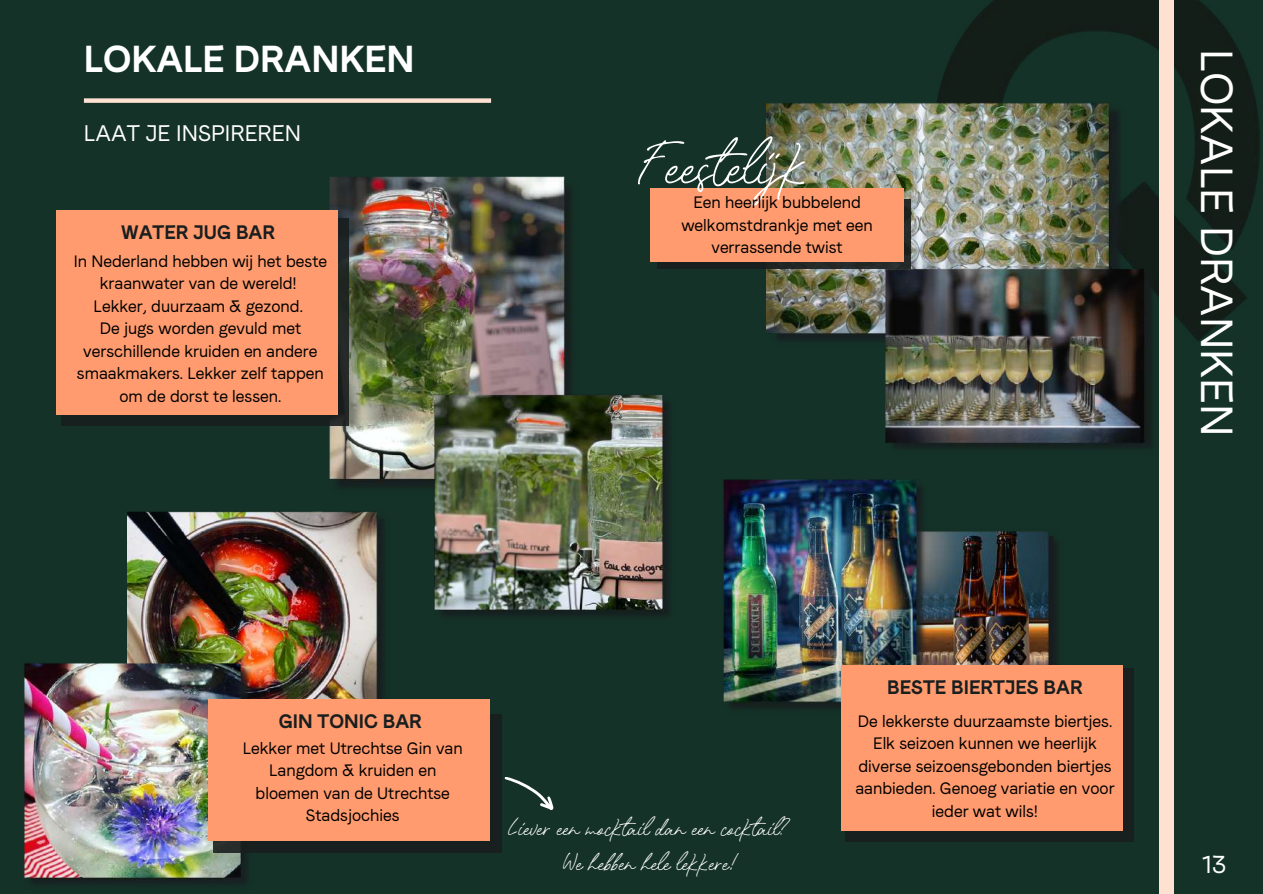
<style>
.page{position:relative;width:1263px;height:894px;background:#fff}
.page>*{position:absolute;margin:0;border:0;box-sizing:border-box;transform-origin:0 0}
.t1{font:63.75px "Quentin Sonata Script";color:#fff}
.t2{font:44.85px "Faro Regular Lucky";color:#fff}
.t3{font:37.5px "Faro Bold Lucky";color:#fff}
.t4{font:25.5px/34.8px "Quentin Sonata Script";color:#fff;text-align:center}
.t5{font:24.75px "Faro Regular Lucky";color:#fff}
.t6{font:22.5px "Faro Regular Lucky";color:#fff}
.t7{font:19.5px "Faro Bold Lucky";color:#191e1e}
.t8{font:16.5px/22.5px "Faro Regular Lucky";color:#000;text-align:center}
</style>
<div class="page">
<div style="left:0;top:0;width:1263px;height:893px;background:#143228"></div>
<img style="left:937px;top:0;width:323px;height:380px">
<div style="left:1160px;top:875px;width:13px;height:18px;background:#ffe1d2"></div>
<div style="left:1160px;top:28px;width:13px;height:847px;background:#ffe1d2"></div>
<div style="left:1160px;top:1px;width:13px;height:27px;background:#ffe1d2"></div>
<div style="left:84px;top:98px;width:407px;height:5px;background:#ffe1d2"></div>
<img style="left:929px;top:531px;width:129px;height:134px">
<img style="left:128px;top:511px;width:256px;height:187px">
<img style="left:24px;top:660px;width:232px;height:224px">
<svg style="left:213px;top:714px;width:288px;height:138px;background:#312e28"></svg>
<div style="left:209px;top:698px;width:281px;height:141px;background:#ff9b6e"></div>
<img style="left:328px;top:177px;width:243px;height:311px">
<img style="left:434px;top:392px;width:235px;height:224px">
<div style="left:61px;top:218px;width:288px;height:207px;background:#191e1e"></div>
<div style="left:57px;top:210px;width:281px;height:204px;background:#ff9b6e"></div>
<svg style="left:501px;top:776px;width:53px;height:34px"></svg>
<div style="left:845px;top:667px;width:288px;height:174px;background:#191e1e"></div>
<img style="left:723px;top:479px;width:206px;height:229px">
<div style="left:841px;top:665px;width:282px;height:165px;background:#ff9b6e"></div>
<img style="left:767px;top:103px;width:360px;height:237px">
<img style="left:885px;top:266px;width:275px;height:189px">
<div style="left:657px;top:199px;width:253px;height:69px;background:#212623"></div>
<div style="left:650px;top:189px;width:254px;height:73px;background:#ff9b6e"></div>
<h3 class="t3" style="left:84px;top:36px;width:332px">LOKALE DRANKEN</h3>
<h3 class="t6" style="left:84px;top:119px;width:219px">LAAT JE INSPIREREN</h3>
<p class="t7" style="left:121px;top:220px;width:156px">WATER JUG BAR</p>
<p class="t8" style="left:74px;top:249px;width:255px">In Nederland hebben wij het beste kraanwater van de wereld!<br>Lekker, duurzaam &amp; gezond.<br>De jugs worden gevuld met verschillende kruiden en andere smaakmakers. Lekker zelf tappen om de dorst te lessen.</p>
<h1 class="t1" style="left:633px;top:135px;width:178px">Feestelijk</h1>
<p class="t8" style="left:681px;top:191px;width:193px">Een heerlijk bubbelend welkomstdrankje met een verrassende twist</p>
<h2 class="t2" style="left:1244px;top:49px;width:389px;rotate:90deg">LOKALE DRANKEN</h2>
<p class="t7" style="left:279px;top:708px;width:145px">GIN TONIC BAR</p>
<p class="t8" style="left:243px;top:736px;width:221px">Lekker met Utrechtse Gin van<br>Langdom &amp; kruiden en bloemen van de Utrechtse<br>Stadsjochies</p>
<h3 class="t4" style="left:508px;top:811px;width:286px">Liever een mocktail dan een cocktail?<br>We hebben hele lekkere!</h3>
<p class="t7" style="left:887px;top:675px;width:197px">BESTE BIERTJES BAR</p>
<p class="t8" style="left:855px;top:709px;width:261px">De lekkerste duurzaamste biertjes.<br>Elk seizoen kunnen we heerlijk diverse seizoensgebonden biertjes aanbieden. Genoeg variatie en voor ieder wat wils!</p>
<h3 class="t5" style="left:1202px;top:848px;width:25px">13</h3>
</div>
